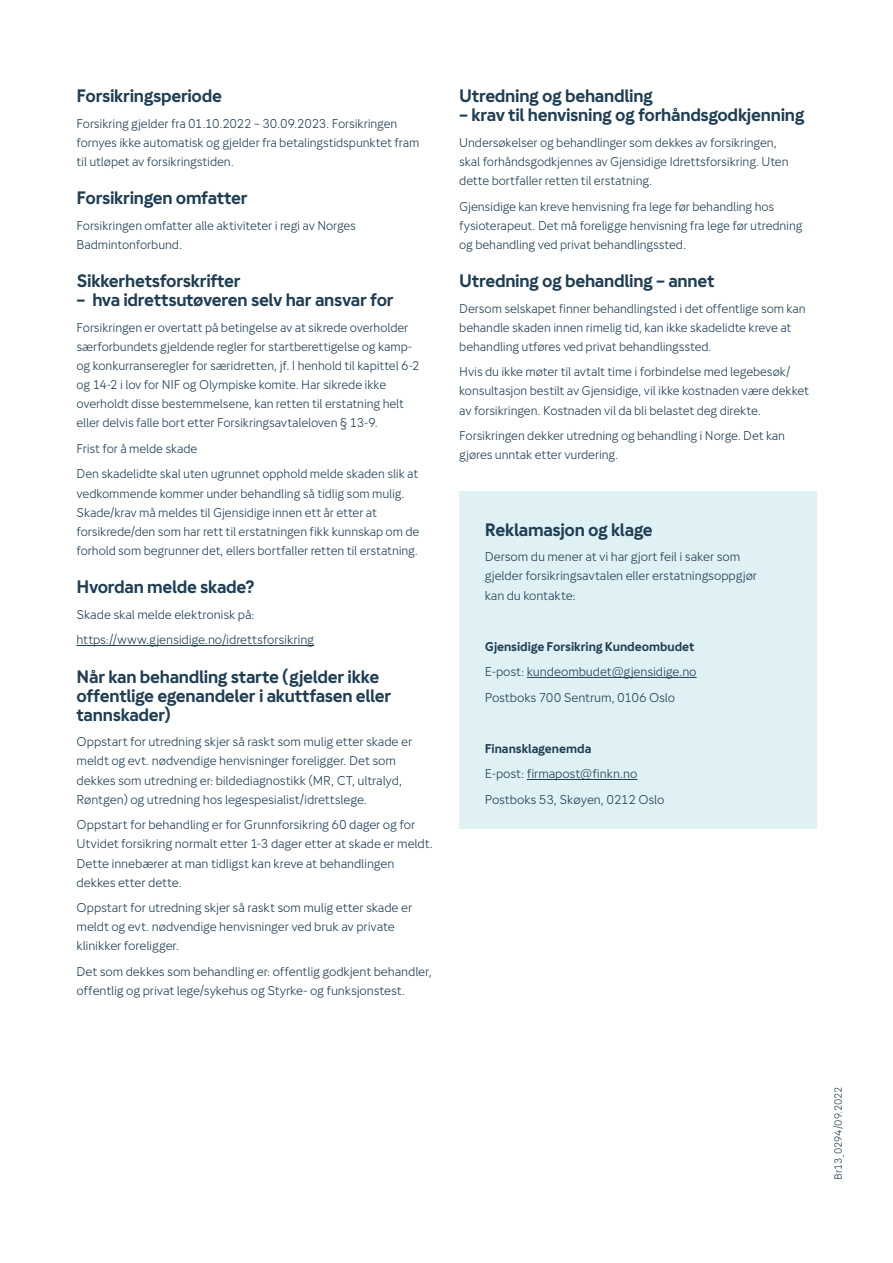
<style>
.page{position:relative;width:893px;height:1263px;background:#fff}
.page>*{position:absolute;margin:0;border:0;box-sizing:border-box;transform-origin:0 0}
.Heading_03{font:700 18px/19.2px "Gjensidige Sans";letter-spacing:-.02em;color:#203e53}
.Brødtekst{font:12.75px/19.2px "Gjensidige Sans";letter-spacing:-.01em;color:#203e53}
.Brødtekst-2{font:700 12.75px "Gjensidige Sans";letter-spacing:-.005em;color:#203e53}
.Brødtekst-3{font:10.5px "Gjensidige Sans";letter-spacing:-.01em;color:#203e53}
</style>
<div class="page">
<hr style="left:77px;top:645px;width:237px;height:1px;background:#203e53">
<div style="left:459px;top:491px;width:357px;height:337px;background:#e0f1f5"></div>
<hr style="left:527px;top:677px;width:170px;height:1px;background:#203e53">
<hr style="left:527px;top:779px;width:110px;height:1px;background:#203e53">
<p class="Heading_03" style="left:77px;top:86px;width:147px">Forsikringsperiode</p>
<p class="Brødtekst" style="left:77px;top:113px;width:344px">Forsikring gjelder fra 01.10.2022 – 30.09.2023. Forsikringen fornyes ikke automatisk og gjelder fra betalingstidspunktet fram til utløpet av forsikringstiden.</p>
<p class="Heading_03" style="left:77px;top:188px;width:173px">Forsikringen omfatter</p>
<p class="Brødtekst" style="left:77px;top:215px;width:281px">Forsikringen omfatter alle aktiviteter i regi av Norges<br>Badmintonforbund.</p>
<p class="Heading_03" style="left:77px;top:271px;width:166px">Sikkerhetsforskrifter</p>
<p class="Heading_03" style="left:77px;top:290px;width:319px">– hva idrettsutøveren selv har ansvar for</p>
<p class="Brødtekst" style="left:77px;top:317px;width:344px">Forsikringen er overtatt på betingelse av at sikrede overholder særforbundets gjeldende regler for startberettigelse og kamp&shy;og konkurranseregler for særidretten, jf. I henhold til kapittel 6-2 og 14-2 i lov for NIF og Olympiske komite. Har sikrede ikke overholdt disse bestemmelsene, kan retten til erstatning helt eller delvis falle bort etter Forsikringsavtaleloven § 13-9.</p>
<p class="Brødtekst" style="left:77px;top:439px;width:122px">Frist for å melde skade</p>
<p class="Brødtekst" style="left:77px;top:464px;width:344px">Den skadelidte skal uten ugrunnet opphold melde skaden slik at vedkommende kommer under behandling så tidlig som mulig.<br>Skade/krav må meldes til Gjensidige innen ett år etter at forsikrede/den som har rett til erstatningen fikk kunnskap om de forhold som begrunner det, ellers bortfaller retten til erstatning.</p>
<p class="Heading_03" style="left:77px;top:577px;width:179px">Hvordan melde skade?</p>
<p class="Brødtekst" style="left:77px;top:605px;width:180px">Skade skal melde elektronisk på:</p>
<p class="Brødtekst" style="left:77px;top:630px;width:239px">https://www.gjensidige.no/idrettsforsikring</p>
<p class="Heading_03" style="left:77px;top:666px;width:316px">Når kan behandling starte (gjelder ikke offentlige egenandeler i akuttfasen eller tannskader)</p>
<p class="Brødtekst" style="left:77px;top:732px;width:337px">Oppstart for utredning skjer så raskt som mulig etter skade er meldt og evt. nødvendige henvisninger foreligger. Det som dekkes som utredning er: bildediagnostikk (MR, CT, ultralyd, Røntgen) og utredning hos legespesialist/idrettslege.</p>
<p class="Brødtekst" style="left:77px;top:815px;width:358px">Oppstart for behandling er for Grunnforsikring 60 dager og for Utvidet forsikring normalt etter 1-3 dager etter at skade er meldt.<br>Dette innebærer at man tidligst kan kreve at behandlingen dekkes etter dette.</p>
<p class="Brødtekst" style="left:77px;top:898px;width:337px">Oppstart for utredning skjer så raskt som mulig etter skade er meldt og evt. nødvendige henvisninger ved bruk av private klinikker foreligger.</p>
<p class="Brødtekst" style="left:77px;top:962px;width:357px">Det som dekkes som behandling er: offentlig godkjent behandler, offentlig og privat lege/sykehus og Styrke- og funksjonstest.</p>
<p class="Heading_03" style="left:459px;top:86px;width:195px">Utredning og behandling</p>
<p class="Heading_03" style="left:459px;top:105px;width:347px">– krav til henvisning og forhåndsgodkjenning</p>
<p class="Brødtekst" style="left:459px;top:133px;width:331px">Undersøkelser og behandlinger som dekkes av forsikringen, skal forhåndsgodkjennes av Gjensidige Idrettsforsikring. Uten dette bortfaller retten til erstatning.</p>
<p class="Brødtekst" style="left:459px;top:196px;width:345px">Gjensidige kan kreve henvisning fra lege før behandling hos fysioterapeut. Det må foreligge henvisning fra lege før utredning og behandling ved privat behandlingssted.</p>
<p class="Heading_03" style="left:459px;top:271px;width:257px">Utredning og behandling – annet</p>
<p class="Brødtekst" style="left:459px;top:298px;width:348px">Dersom selskapet finner behandlingsted i det offentlige som kan behandle skaden innen rimelig tid, kan ikke skadelidte kreve at behandling utføres ved privat behandlingssted.</p>
<p class="Brødtekst" style="left:459px;top:362px;width:351px">Hvis du ikke møter til avtalt time i forbindelse med legebesøk/ konsultasjon bestilt av Gjensidige, vil ikke kostnaden være dekket av forsikringen. Kostnaden vil da bli belastet deg direkte.</p>
<p class="Brødtekst" style="left:459px;top:426px;width:327px">Forsikringen dekker utredning og behandling i Norge. Det kan gjøres unntak etter vurdering.</p>
<p class="Heading_03" style="left:485px;top:520px;width:170px">Reklamasjon og klage</p>
<p class="Brødtekst" style="left:485px;top:547px;width:274px">Dersom du mener at vi har gjort feil i saker som gjelder forsikringsavtalen eller erstatningsoppgjør kan du kontakte:</p>
<p class="Brødtekst-2" style="left:485px;top:639px;width:211px">Gjensidige Forsikring Kundeombudet</p>
<p class="Brødtekst" style="left:485px;top:662px;width:213px">E-post: kundeombudet@gjensidige.no</p>
<p class="Brødtekst" style="left:485px;top:687px;width:192px">Postboks 700 Sentrum, 0106 Oslo</p>
<p class="Brødtekst-2" style="left:485px;top:741px;width:108px">Finansklagenemda</p>
<p class="Brødtekst" style="left:485px;top:764px;width:154px">E-post: firmapost@finkn.no</p>
<p class="Brødtekst" style="left:485px;top:789px;width:181px">Postboks 53, Skøyen, 0212 Oslo</p>
<p class="Brødtekst-3" style="left:832px;top:1180px;width:95px;rotate:-90deg">Br13_0294/09.2022</p>
</div>
